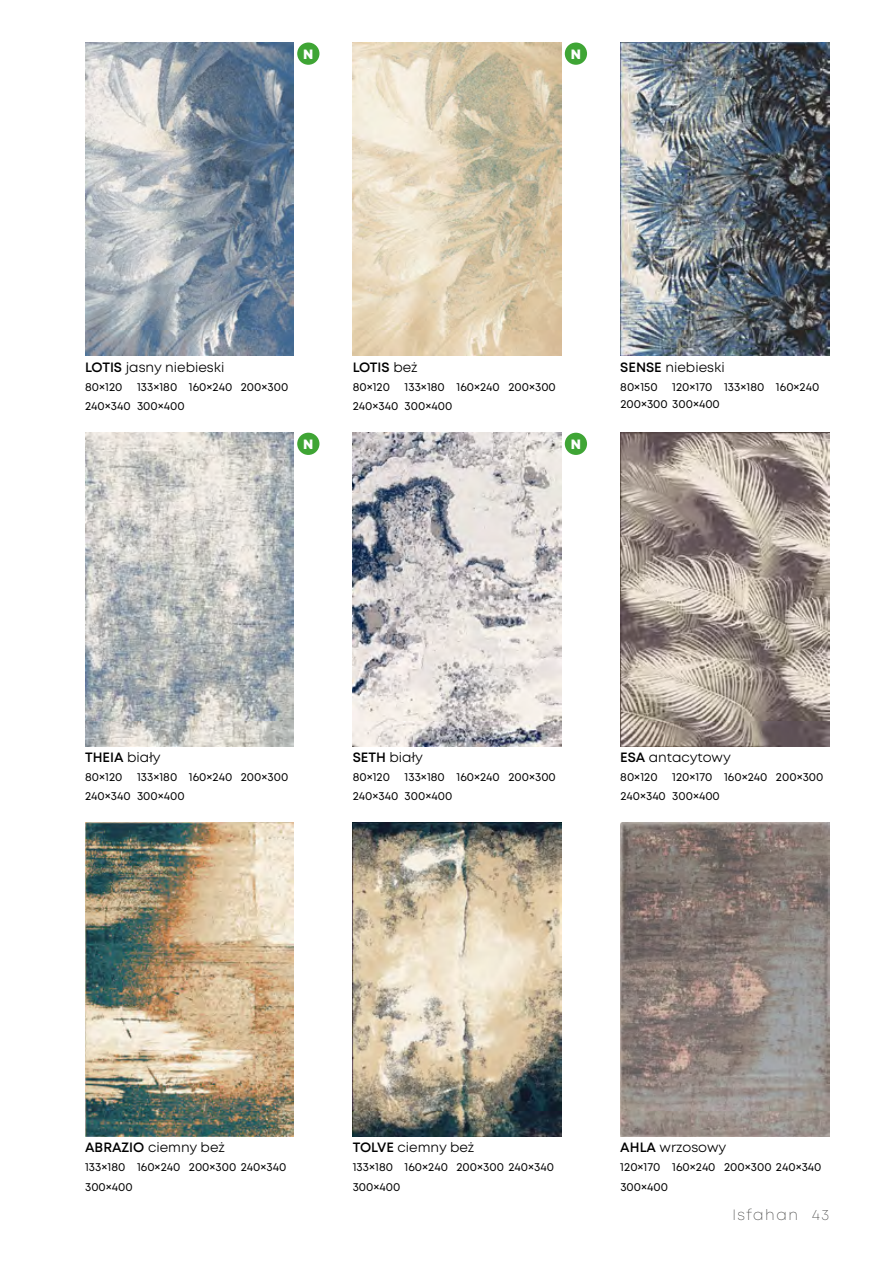
<style>
.page{position:relative;width:893px;height:1263px;background:#fff}
.page>*{position:absolute;margin:0;border:0;box-sizing:border-box;transform-origin:0 0}
.t1{font:200 15px "Mont";letter-spacing:.1em;color:#3c3c3b}
.t2{font:13.5px "Mont";color:#000}
.t3{font:600 13.5px "Mont";color:#000}
.t4{font:800 13.5px "Mont";color:#fff}
.t5{font:11.7px/19.2px "Mont";color:#000}
.s1{font-weight:600}
.s2{font-weight:400}
</style>
<div class="page">
<img style="left:620px;top:433px;width:209px;height:313px">
<img style="left:353px;top:43px;width:208px;height:313px">
<img style="left:620px;top:43px;width:209px;height:313px">
<img style="left:620px;top:823px;width:209px;height:313px">
<img style="left:85px;top:433px;width:209px;height:313px">
<img style="left:353px;top:433px;width:208px;height:313px">
<img style="left:353px;top:823px;width:208px;height:313px">
<img style="left:85px;top:823px;width:209px;height:313px">
<img style="left:85px;top:43px;width:209px;height:313px">
<div style="left:297px;top:43px;width:22px;height:22px;background:#3fa535;border-radius:50%"></div>
<div style="left:565px;top:43px;width:22px;height:22px;background:#3fa535;border-radius:50%"></div>
<div style="left:297px;top:433px;width:22px;height:22px;background:#3fa535;border-radius:50%"></div>
<div style="left:565px;top:433px;width:22px;height:22px;background:#3fa535;border-radius:50%"></div>
<p class="t4" style="left:303px;top:45px;width:12px">N</p>
<p class="t4" style="left:571px;top:45px;width:12px">N</p>
<p class="t2" style="left:85px;top:359px;width:141px"><span class="s1">LOTIS</span> jasny niebieski</p>
<p class="t5" style="left:85px;top:377px;width:205px">80×120 133×180 160×240 200×300<br>240×340 300×400</p>
<p class="t3" style="left:353px;top:359px;width:66px">LOTIS <span class="s2">beż</span></p>
<p class="t5" style="left:353px;top:377px;width:205px">80×120 133×180 160×240 200×300<br>240×340 300×400</p>
<p class="t4" style="left:303px;top:435px;width:12px">N</p>
<p class="t4" style="left:571px;top:435px;width:12px">N</p>
<p class="t2" style="left:620px;top:359px;width:106px"><span class="s1">SENSE</span> niebieski</p>
<p class="t5" style="left:620px;top:379px;width:201px;line-height:17px">80×150 120×170 133×180 160×240<br>200×300 300×400</p>
<p class="t3" style="left:85px;top:749px;width:77px">THEIA <span class="s2">biały</span></p>
<p class="t5" style="left:85px;top:768px;width:205px">80×120 133×180 160×240 200×300<br>240×340 300×400</p>
<p class="t2" style="left:353px;top:749px;width:72px"><span class="s1">SETH</span> biały</p>
<p class="t5" style="left:353px;top:768px;width:205px">80×120 133×180 160×240 200×300<br>240×340 300×400</p>
<p class="t2" style="left:620px;top:749px;width:112px"><span class="s1">ESA</span> antacytowy</p>
<p class="t5" style="left:620px;top:768px;width:205px">80×120 120×170 160×240 200×300<br>240×340 300×400</p>
<p class="t2" style="left:85px;top:1139px;width:141px"><span class="s1">ABRAZIO</span> ciemny beż</p>
<p class="t5" style="left:85px;top:1158px;width:203px">133×180 160×240 200×300 240×340<br>300×400</p>
<p class="t2" style="left:353px;top:1139px;width:123px"><span class="s1">TOLVE</span> ciemny beż</p>
<p class="t5" style="left:353px;top:1158px;width:203px">133×180 160×240 200×300 240×340<br>300×400</p>
<p class="t2" style="left:620px;top:1139px;width:108px"><span class="s1">AHLA</span> wrzosowy</p>
<p class="t5" style="left:620px;top:1158px;width:203px">120×170 160×240 200×300 240×340<br>300×400</p>
<p class="t1" style="left:732px;top:1206px;width:98px">Isfahan 43</p>
</div>
